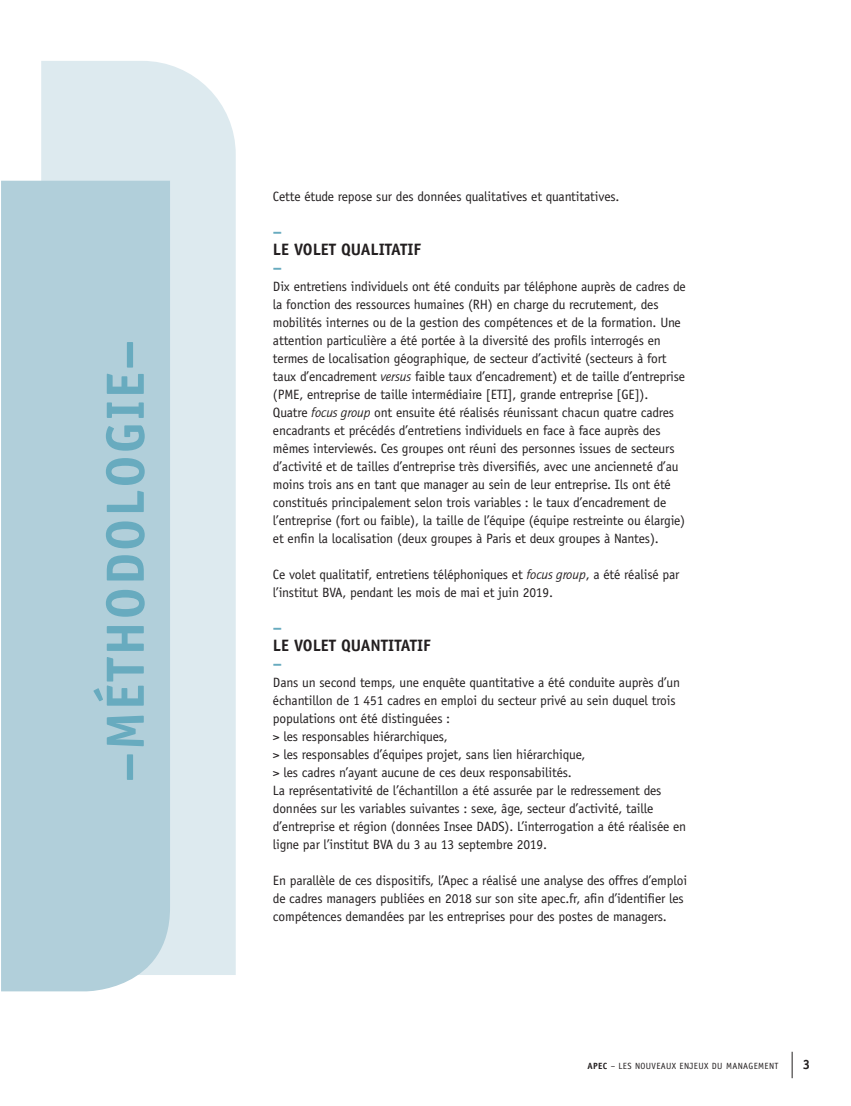
<style>
.page{position:relative;width:851px;height:1106px;background:#fff}
.page>*{position:absolute;margin:0;border:0;box-sizing:border-box;transform-origin:0 0}
.t1{font:700 54px "Officina Sans";letter-spacing:.04em;color:#68abbf}
.t2{font:700 16.5px "Officina Sans";color:#231f20}
.t3{font:700 16.5px "Officina Sans";color:#68abbf}
.t4{font:13.5px/18px "Officina Sans";letter-spacing:-.01em;color:#231f20}
.t5{font:700 13.5px "Officina Sans";color:#231f20}
.t6{font:9px "Officina Sans";letter-spacing:.04em;color:#231f20}
.s1{font-family:"Quay Itc T";font-style:italic}
.s2{font-weight:700}
</style>
<div class="page">
<svg style="left:791px;top:1051px;width:1px;height:27px"></svg>
<div style="left:41px;top:61px;width:195px;height:914px;background:#ddeaef"></div>
<div style="left:1px;top:181px;width:169px;height:810px;background:#b1cfda"></div>
<h1 class="t1" style="left:92px;top:782px;width:444px;rotate:-90deg">–MÉTHODOLOGIE–</h1>
<p class="t4" style="left:273px;top:187px;width:348px">Cette étude repose sur des données qualitatives et quantitatives.</p>
<p class="t3" style="left:273px;top:221px;width:11px">–</p>
<p class="t2" style="left:273px;top:239px;width:150px">LE VOLET QUALITATIF</p>
<p class="t3" style="left:273px;top:257px;width:11px">–</p>
<p class="t4" style="left:273px;top:277px;width:414px">Dix entretiens individuels ont été conduits par téléphone auprès de cadres de la fonction des ressources humaines (RH) en charge du recrutement, des mobilités internes ou de la gestion des compétences et de la formation. Une attention particulière a été portée à la diversité des profils interrogés en termes de localisation géographique, de secteur d’activité (secteurs à fort taux d’encadrement <span class="s1">versus</span> faible taux d’encadrement) et de taille d’entreprise (PME, entreprise de taille intermédiaire [ETI], grande entreprise [GE]).<br>Quatre <span class="s1">focus group</span> ont ensuite été réalisés réunissant chacun quatre cadres encadrants et précédés d’entretiens individuels en face à face auprès des mêmes interviewés. Ces groupes ont réuni des personnes issues de secteurs d’activité et de tailles d’entreprise très diversifiés, avec une ancienneté d’au moins trois ans en tant que manager au sein de leur entreprise. Ils ont été constitués principalement selon trois variables : le taux d’encadrement de l’entreprise (fort ou faible), la taille de l’équipe (équipe restreinte ou élargie) et enfin la localisation (deux groupes à Paris et deux groupes à Nantes).</p>
<p class="t4" style="left:273px;top:565px;width:408px">Ce volet qualitatif, entretiens téléphoniques et <span class="s1">focus group</span>, a été réalisé par l’institut BVA, pendant les mois de mai et juin 2019.</p>
<p class="t3" style="left:273px;top:617px;width:11px">–</p>
<p class="t2" style="left:273px;top:635px;width:159px">LE VOLET QUANTITATIF</p>
<p class="t3" style="left:273px;top:653px;width:11px">–</p>
<p class="t4" style="left:273px;top:673px;width:415px">Dans un second temps, une enquête quantitative a été conduite auprès d’un échantillon de 1 451 cadres en emploi du secteur privé au sein duquel trois populations ont été distinguées :<br>&gt; les responsables hiérarchiques,<br>&gt; les responsables d’équipes projet, sans lien hiérarchique,<br>&gt; les cadres n’ayant aucune de ces deux responsabilités.<br>La représentativité de l’échantillon a été assurée par le redressement des données sur les variables suivantes : sexe, âge, secteur d’activité, taille d’entreprise et région (données Insee DADS). L’interrogation a été réalisée en ligne par l’institut BVA du 3 au 13 septembre 2019.</p>
<p class="t4" style="left:273px;top:871px;width:415px">En parallèle de ces dispositifs, l’Apec a réalisé une analyse des offres d’emploi de cadres managers publiées en 2018 sur son site apec.fr, afin d’identifier les compétences demandées par les entreprises pour des postes de managers.</p>
<p class="t6" style="left:587px;top:1060px;width:193px"><span class="s2">APEC</span> – LES NOUVEAUX ENJEUX DU MANAGEMENT</p>
<p class="t5" style="left:802px;top:1055px;width:9px">3</p>
</div>
